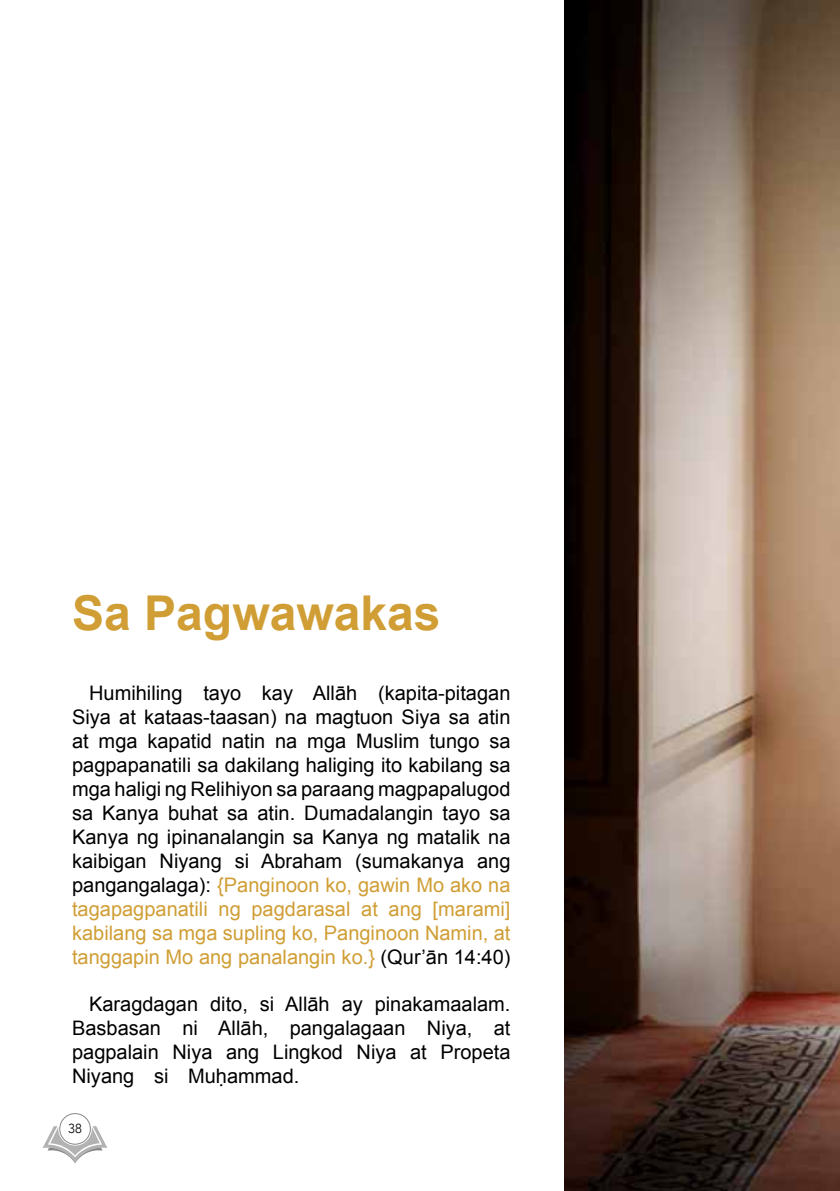
<style>
.page{position:relative;width:840px;height:1191px;background:#fff}
.page>*{position:absolute;margin:0;border:0;box-sizing:border-box;transform-origin:0 0}
.t1{font:700 48px "Arial";color:#d09e35}
.t2{font:20px/24px "Arial";color:#000;text-align:justify}
.t3{font:300 13.2px "Avenir";color:#000}
.s1{color:#d09e35}
</style>
<div class="page">
<img style="left:564px;top:0;width:275px;height:1191px">
<svg style="left:43px;top:1126px;width:64px;height:37px"></svg>
<div style="left:60px;top:1113px;width:30px;height:31px;background:#fff;border-radius:50%"></div>
<div style="left:59px;top:1113px;width:31px;height:31px;border:1px solid #878787;border-radius:50%"></div>
<h1 class="t1" style="left:72px;top:582px;width:370px">Sa Pagwawakas</h1>
<p class="t2" style="left:72px;top:681px;width:439px;text-indent:17px">Humihiling tayo kay Allāh (kapita-pitagan Siya at kataas-taasan) na magtuon Siya sa atin at mga kapatid natin na mga Muslim tungo sa pagpapanatili sa dakilang haliging ito kabilang sa mga haligi ng Relihiyon sa paraang magpapalugod sa Kanya buhat sa atin. Dumadalangin tayo sa Kanya ng ipinanalangin sa Kanya ng matalik na kaibigan Niyang si Abraham (sumakanya ang pangangalaga): <span class="s1">{Panginoon ko, gawin Mo ako na tagapagpanatili ng pagdarasal at ang [marami] kabilang sa mga supling ko, Panginoon Namin, at tanggapin Mo ang panalangin ko.}</span> (Qur’ān 14:40)</p>
<p class="t2" style="left:72px;top:991px;width:439px;text-indent:17px">Karagdagan dito, si Allāh ay pinakamaalam.<br>Basbasan ni Allāh, pangalagaan Niya, at pagpalain Niya ang Lingkod Niya at Propeta Niyang si Muḥammad.</p>
<p class="t3" style="left:68px;top:1120px;width:15px">38</p>
</div>
